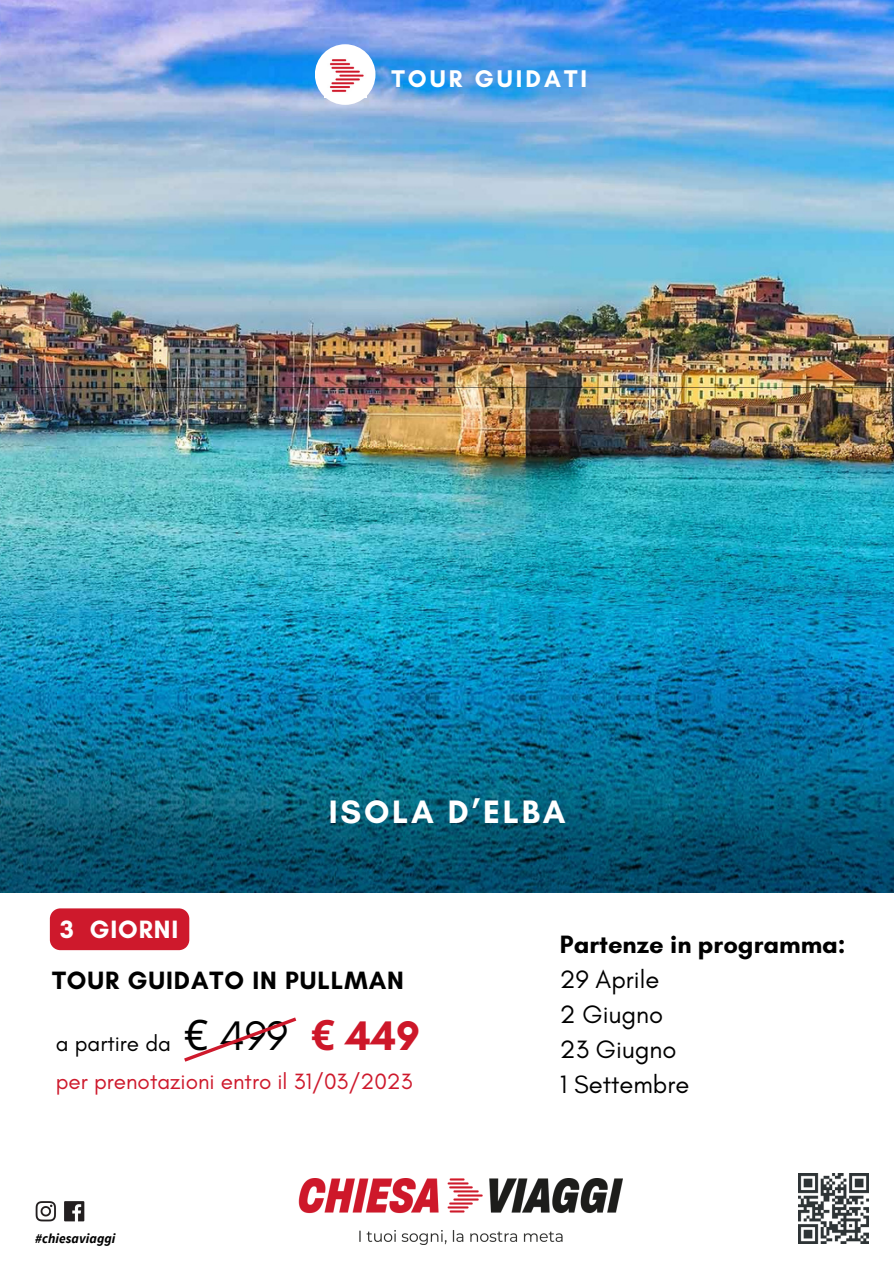
<style>
.page{position:relative;width:894px;height:1264px;background:#fff}
.page>*{position:absolute;margin:0;border:0;box-sizing:border-box;transform-origin:0 0}
.t1{font:42px "Glacial Indifference";color:#000}
.t2{font:700 33px "Glacial Indifference";letter-spacing:.085em;color:#fff}
.t3{font:25.5px/35px "Glacial Indifference";color:#000}
.t4{font:700 25.5px "Glacial Indifference";letter-spacing:.02em;color:#000}
.t5{font:700 25.5px "Glacial Indifference";color:#000}
.t6{font:700 25.5px "Glacial Indifference";letter-spacing:.035em;color:#fff}
.t7{font:700 24.6px "Glacial Indifference";letter-spacing:.125em;color:#fff}
.t8{font:22.5px "Glacial Indifference";color:#ce192c}
.t9{font:22.5px "Glacial Indifference";color:#000}
.t10{font:italic 700 13.5px "Source Sans Pro";letter-spacing:.005em;color:#000}
.s1{font-family:"Noto Sans"}
.s2{font-family:"Noto Sans";font-weight:700;color:#cd1729}
.s3{font-weight:700;color:#cd1729}
</style>
<div class="page">
<img style="left:0;top:0;width:893px;height:388px">
<img style="left:0;top:388px;width:893px;height:504px">
<div style="left:315px;top:44px;width:60px;height:61px;background:#fff;border-radius:50%"></div>
<img style="left:330px;top:59px;width:37px;height:38px">
<img style="left:298px;top:1178px;width:324px;height:65px">
<img style="left:798px;top:1173px;width:69px;height:70px">
<img style="left:35px;top:1201px;width:50px;height:21px">
<svg style="left:184px;top:1017px;width:113px;height:45px"></svg>
<div style="left:50px;top:908px;width:139px;height:42px;background:#ce192c"></div>
<p class="t7" style="left:391px;top:63px;width:197px">TOUR GUIDATI</p>
<p class="t2" style="left:329px;top:791px;width:238px">ISOLA D’ELBA</p>
<p class="t6" style="left:60px;top:914px;width:120px">3 GIORNI</p>
<p class="t4" style="left:52px;top:964px;width:353px">TOUR GUIDATO IN PULLMAN</p>
<p class="t9" style="left:56px;top:1029px;width:117px">a partire da</p>
<h1 class="t1" style="left:184px;top:1009px;width:237px"><span class="s1">€</span> 499 <span class="s2">€</span> <span class="s3">449</span></h1>
<p class="t5" style="left:560px;top:929px;width:287px">Partenze in programma:</p>
<p class="t3" style="left:560px;top:961px;width:118px">29 Aprile<br>2 Giugno<br>23 Giugno</p>
<p class="t8" style="left:56px;top:1067px;width:358px">per prenotazioni entro il 31/03/2023</p>
<p class="t3" style="left:560px;top:1066px;width:131px">1 Settembre</p>
<p class="t10" style="left:35px;top:1229px;width:82px">#chiesaviaggi</p>
</div>
